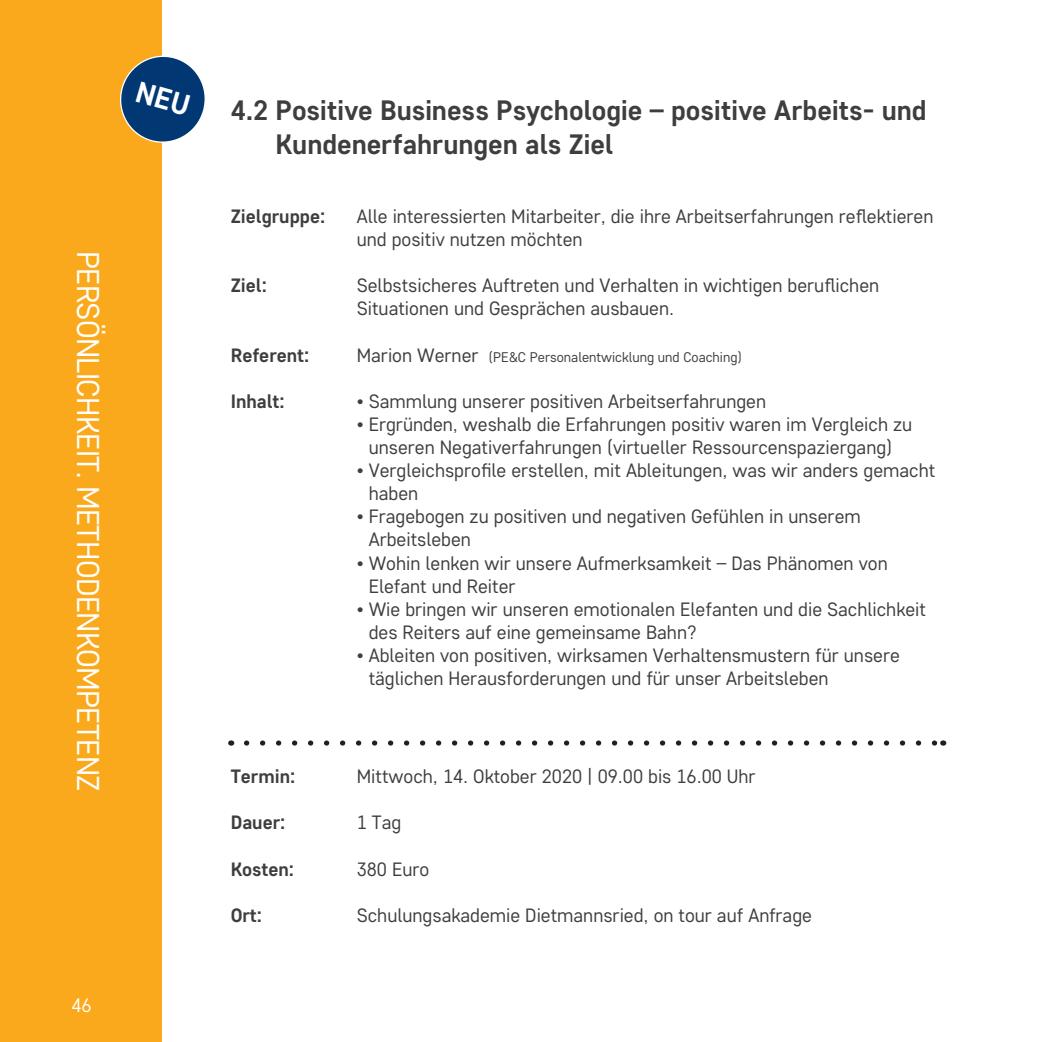
<style>
.page{position:relative;width:1042px;height:1042px;background:#fff}
.page>*{position:absolute;margin:0;border:0;box-sizing:border-box;transform-origin:0 0}
.t1{font:31.5px "Core Sans D35";letter-spacing:-.02em;color:#fff}
.Head{font:700 28px/33.6px "Core Sans D55";letter-spacing:-.005em;color:#3e3e3f}
.Details_Seminar{font:19.25px/23.1px "Core Sans D35";color:#3e3e3f}
.Anmeldebereich_Semin{font:19.25px "Core Sans D35";color:#3e3e3f}
.Details_Seminar-2{font:700 19.25px "Core Sans D55";color:#3e3e3f}
.Anmeldebereich_Semin-2{font:700 19.25px "Core Sans D55";color:#3e3e3f}
.t2{font:19.25px "Core Sans D35";color:#fff}
.Details_Seminar-3{font:14px "Core Sans D35";color:#3e3e3f}
.s1{font-size:19.25px}
</style>
<div class="page">
<svg style="left:246px;top:740px;width:689px;height:5px"></svg>
<div style="left:0;top:0;width:162px;height:1042px;background:#f9a91b"></div>
<svg style="left:120px;top:55px;width:85px;height:88px"></svg>
<h1 class="t1" style="left:108px;top:251px;width:542px;rotate:90deg">PERSÖNLICHKEIT. METHODENKOMPETENZ</h1>
<p class="t2" style="left:72px;top:993px;width:22px">46</p>
<p class="Head" style="left:276px;top:93px;width:652px;text-indent:-45px">4.2 Positive Business Psychologie – positive Arbeits- und<br>Kundenerfahrungen als Ziel</p>
<p class="Details_Seminar-2" style="left:231px;top:204px;width:96px">Zielgruppe:</p>
<p class="Details_Seminar" style="left:357px;top:204px;width:578px">Alle interessierten Mitarbeiter, die ihre Arbeitserfahrungen reflektieren und positiv nutzen möchten</p>
<p class="Details_Seminar-2" style="left:231px;top:273px;width:38px">Ziel:</p>
<p class="Details_Seminar" style="left:357px;top:273px;width:524px">Selbstsicheres Auftreten und Verhalten in wichtigen beruflichen<br>Situationen und Gesprächen ausbauen.</p>
<p class="Details_Seminar-2" style="left:231px;top:342px;width:80px">Referent:</p>
<p class="Details_Seminar-3" style="left:357px;top:348px;width:387px"><span class="s1">Marion Werner</span> (PE&amp;C Personalentwicklung und Coaching)</p>
<p class="Details_Seminar-2" style="left:231px;top:388px;width:55px">Inhalt:</p>
<p class="Details_Seminar" style="left:357px;top:389px;width:411px">• Sammlung unserer positiven Arbeitserfahrungen</p>
<p class="Details_Seminar" style="left:357px;top:412px;width:557px;text-align:center">• Ergründen, weshalb die Erfahrungen positiv waren im Vergleich zu unseren Negativerfahrungen (virtueller Ressourcenspaziergang)</p>
<p class="Details_Seminar" style="left:369px;top:458px;width:568px;text-indent:-12px">• Vergleichsprofile erstellen, mit Ableitungen, was wir anders gemacht haben</p>
<p class="Details_Seminar" style="left:369px;top:504px;width:494px;text-indent:-12px">• Fragebogen zu positiven und negativen Gefühlen in unserem<br>Arbeitsleben</p>
<p class="Details_Seminar" style="left:369px;top:550px;width:520px;text-indent:-12px">• Wohin lenken wir unsere Aufmerksamkeit – Das Phänomen von<br>Elefant und Reiter</p>
<p class="Details_Seminar" style="left:369px;top:597px;width:559px;text-indent:-12px">• Wie bringen wir unseren emotionalen Elefanten und die Sachlichkeit des Reiters auf eine gemeinsame Bahn?</p>
<p class="Details_Seminar" style="left:369px;top:643px;width:533px;text-indent:-12px">• Ableiten von positiven, wirksamen Verhaltensmustern für unsere täglichen Herausforderungen und für unser Arbeitsleben</p>
<p class="Details_Seminar-2" style="left:231px;top:764px;width:66px">Termin:</p>
<p class="Details_Seminar" style="left:357px;top:764px;width:400px">Mittwoch, 14. Oktober 2020 | 09.00 bis 16.00 Uhr</p>
<p class="Details_Seminar-2" style="left:231px;top:810px;width:56px">Dauer:</p>
<p class="Details_Seminar" style="left:357px;top:810px;width:46px">1 Tag</p>
<p class="Anmeldebereich_Semin-2" style="left:231px;top:856px;width:65px">Kosten:</p>
<p class="Anmeldebereich_Semin" style="left:357px;top:856px;width:74px">380 Euro</p>
<p class="Anmeldebereich_Semin-2" style="left:231px;top:902px;width:33px">Ort:</p>
<p class="Anmeldebereich_Semin" style="left:357px;top:902px;width:457px">Schulungsakademie Dietmannsried, on tour auf Anfrage</p>
</div>
